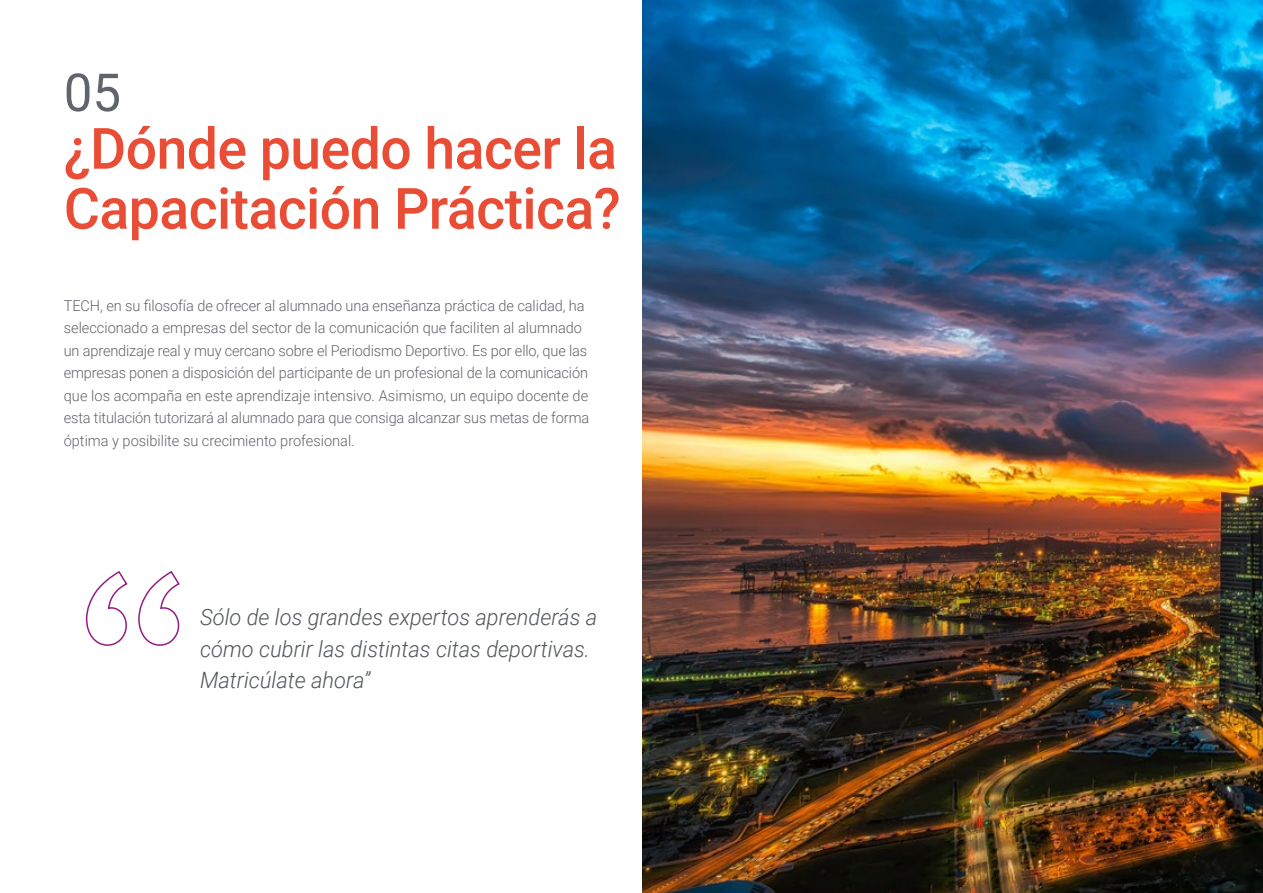
<style>
.page{position:relative;width:1263px;height:893px;background:#fff}
.page>*{position:absolute;margin:0;border:0;box-sizing:border-box;transform-origin:0 0}
.t1{font:500 57px/60px "Roboto";letter-spacing:-.01em;color:#e94d35}
.t2{font:52.5px "Roboto";color:#61646a}
.t3{font:italic 300 22.5px/31.5px "Roboto";color:#52555b}
.t4{font:300 15px/22.5px "Roboto";letter-spacing:-.005em;color:#61646a}
</style>
<div class="page">
<svg style="left:85px;top:571px;width:95px;height:75px"></svg>
<img style="left:642px;top:0;width:621px;height:893px">
<h2 class="t2" style="left:64px;top:56px;width:59px">05</h2>
<h1 class="t1" style="left:64px;top:116px;width:558px">¿Dónde puedo hacer la<br>Capacitación Práctica?</h1>
<p class="t4" style="left:64px;top:293px;width:527px">TECH, en su filosofía de ofrecer al alumnado una enseñanza práctica de calidad, ha seleccionado a empresas del sector de la comunicación que faciliten al alumnado un aprendizaje real y muy cercano sobre el Periodismo Deportivo. Es por ello, que las empresas ponen a disposición del participante de un profesional de la comunicación que los acompaña en este aprendizaje intensivo. Asimismo, un equipo docente de esta titulación tutorizará al alumnado para que consiga alcanzar sus metas de forma óptima y posibilite su crecimiento profesional.</p>
<h3 class="t3" style="left:200px;top:601px;width:399px">Sólo de los grandes expertos aprenderás a cómo cubrir las distintas citas deportivas.<br>Matricúlate ahora”</h3>
</div>
